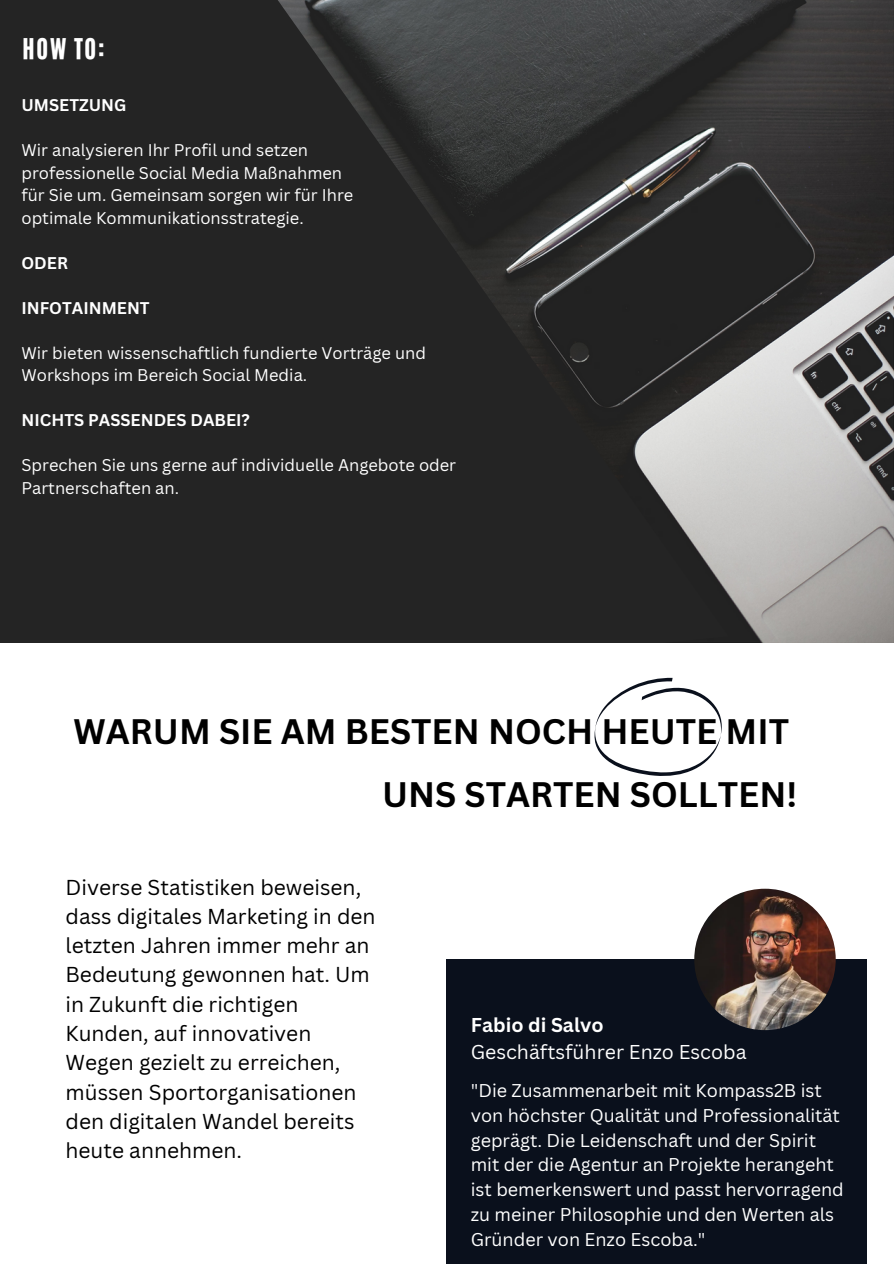
<style>
.page{position:relative;width:894px;height:1264px;background:#fff}
.page>*{position:absolute;margin:0;border:0;box-sizing:border-box;transform-origin:0 0}
.t1{font:700 34.5px/63px "Canva Sans";color:#000;text-align:right}
.t2{font:24px "CA Generated";color:#fff}
.t3{font:21px/29.2px "Canva Sans";color:#000}
.t4{font:19.5px/27px "Canva Sans";color:#fff}
.t5{font:18px/24.8px "Canva Sans";color:#fff}
.t6{font:16.5px "Canva Sans";color:#fff}
.t7{font:700 16.5px "Canva Sans";color:#fff}
.s1{font-weight:700}
</style>
<div class="page">
<img style="left:728px;top:0;width:165px;height:1262px">
<svg style="left:0;top:0;width:728px;height:642px;background:#2d2d2d"></svg>
<div style="left:0;top:642px;width:893px;height:351px;background:#fff"></div>
<svg style="left:594px;top:677px;width:127px;height:99px"></svg>
<div style="left:446px;top:959px;width:420px;height:304px;background:#0a101c"></div>
<div style="left:0;top:0;width:113px;height:199px;background:#242424"></div>
<img style="left:694px;top:888px;width:141px;height:142px;border-radius:50%">
<h3 class="t2" style="left:22px;top:32px;width:84px">HOW TO:</h3>
<h2 class="t7" style="left:21px;top:94px;width:106px">UMSETZUNG</h2>
<h4 class="t6" style="left:21px;top:139px;width:288px">Wir analysieren Ihr Profil und setzen</h4>
<p class="t6" style="left:21px;top:161px;width:322px">professionelle Social Media Maßnahmen</p>
<p class="t6" style="left:21px;top:184px;width:333px">für Sie um. Gemeinsam sorgen wir für Ihre</p>
<p class="t6" style="left:21px;top:206px;width:283px">optimale Kommunikationsstrategie.</p>
<p class="t7" style="left:21px;top:251px;width:48px">ODER</p>
<h4 class="t7" style="left:21px;top:296px;width:130px">INFOTAINMENT</h4>
<h4 class="t6" style="left:21px;top:341px;width:406px">Wir bieten wissenschaftlich fundierte Vorträge und</h4>
<p class="t6" style="left:21px;top:364px;width:287px">Workshops im Bereich Social Media.</p>
<p class="t7" style="left:21px;top:409px;width:230px">NICHTS PASSENDES DABEI?</p>
<h4 class="t6" style="left:21px;top:454px;width:436px">Sprechen Sie uns gerne auf individuelle Angebote oder</h4>
<p class="t6" style="left:21px;top:476px;width:159px">Partnerschaften an.</p>
<p class="t1" style="left:74px;top:698px;width:724px">WARUM SIE AM BESTEN NOCH HEUTE MIT<br>UNS STARTEN SOLLTEN!</p>
<p class="t3" style="left:65px;top:871px;width:311px">Diverse Statistiken beweisen, dass digitales Marketing in den letzten Jahren immer mehr an<br>Bedeutung gewonnen hat. Um in Zukunft die richtigen<br>Kunden, auf innovativen<br>Wegen gezielt zu erreichen, müssen Sportorganisationen den digitalen Wandel bereits heute annehmen.</p>
<p class="t4" style="left:470px;top:1010px;width:277px"><span class="s1">Fabio di Salvo<br></span>Geschäftsführer Enzo Escoba</p>
<h1 class="t5" style="left:470px;top:1077px;width:374px">"Die Zusammenarbeit mit Kompass2B ist von höchster Qualität und Professionalität geprägt. Die Leidenschaft und der Spirit mit der die Agentur an Projekte herangeht ist bemerkenswert und passt hervorragend zu meiner Philosophie und den Werten als Gründer von Enzo Escoba."</h1>
</div>
